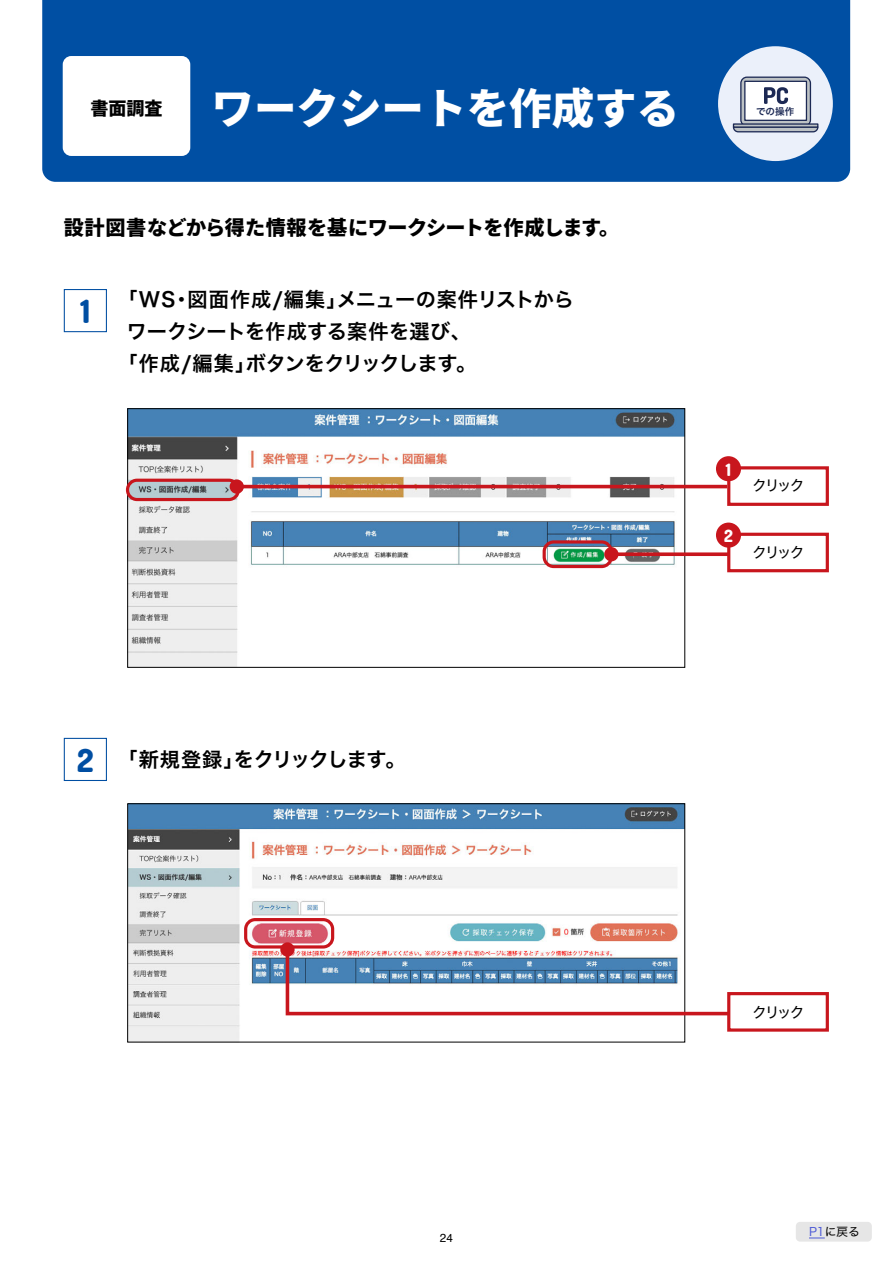
<style>
.page{position:relative;width:893px;height:1263px;background:#fff}
.page>*{position:absolute;margin:0;border:0;box-sizing:border-box;transform-origin:0 0}
.t1{font:900 42.45px "Noto Sans JP";color:#fff}
.t2{font:31.95px "Dosis";color:#004ea2}
.t3{font:20.25px "Hiragino Sans W6";letter-spacing:-.02em;color:#000}
.t4{font:900 20.25px "Noto Sans JP";letter-spacing:-.015em;color:#000}
.t5{font:20.25px "Hiragino Sans W6";letter-spacing:.015em;color:#000}
.t6{font:20.25px "Hiragino Sans W6";letter-spacing:-.05em;color:#000}
.t7{font:20.25px "Hiragino Sans W6";letter-spacing:-.07em;color:#000}
.t8{font:900 18px "Noto Sans JP";color:#000}
.t9{font:16.95px "Dosis";color:#fff}
.t10{font:14.85px "Hiragino Sans W4";letter-spacing:-.16em;color:#000}
.t11{font:11.7px "Hiragino Sans W4";color:#000}
.t12{font:11.7px "Helvetica";color:#000}
.t13{font:9.6px "Hiragino Sans W6";color:#1c2954}
.s1{color:#4f5cd6}
</style>
<div class="page">
<img style="left:129px;top:410px;width:554px;height:255px">
<div style="left:127px;top:408px;width:558px;height:259px;border:1px solid #000"></div>
<img style="left:129px;top:805px;width:554px;height:235px">
<div style="left:127px;top:803px;width:558px;height:239px;border:1px solid #000"></div>
<div style="left:42px;top:0;width:808px;height:182px;background:#004fa3"></div>
<div style="left:718px;top:46px;width:115px;height:115px;background:#ebf0fa;border-radius:50%"></div>
<svg style="left:741px;top:77px;width:69px;height:49px"></svg>
<div style="left:740px;top:77px;width:71px;height:50px;border:1px solid #1c2954;border-radius:6px"></div>
<div style="left:744px;top:81px;width:63px;height:40px;background:#fff;border:1px solid #1c2954"></div>
<svg style="left:732px;top:126px;width:87px;height:7px"></svg>
<svg style="left:733px;top:123px;width:85px;height:5px"></svg>
<svg style="left:764px;top:87px;width:24px;height:17px"></svg>
<div style="left:63px;top:56px;width:127px;height:100px;background:#fff;border-radius:9px"></div>
<div style="left:796px;top:1222px;width:76px;height:19px;background:#e6e6e6;border-radius:4px"></div>
<svg style="left:809px;top:1238px;width:16px;height:1px"></svg>
<div style="left:64px;top:289px;width:43px;height:43px;border:1px solid #004ea2"></div>
<div style="left:64px;top:738px;width:43px;height:43px;border:1px solid #004ea2"></div>
<div style="left:727px;top:466px;width:102px;height:40px;border:3px solid #c8161d"></div>
<div style="left:727px;top:533px;width:102px;height:39px;border:3px solid #c8161d"></div>
<div style="left:727px;top:992px;width:102px;height:40px;border:3px solid #c8161d"></div>
<div style="left:543px;top:540px;width:70px;height:28px;border:3px solid #c8161d;border-radius:10px"></div>
<div style="left:126px;top:479px;width:114px;height:22px;border:3px solid #c8161d;border-radius:10px"></div>
<div style="left:244px;top:918px;width:90px;height:30px;border:3px solid #c8161d;border-radius:10px"></div>
<div style="left:716px;top:456px;width:25px;height:25px;background:#c8161d;border-radius:50%"></div>
<div style="left:716px;top:523px;width:25px;height:25px;background:#c8161d;border-radius:50%"></div>
<svg style="left:619px;top:552px;width:109px;height:4px"></svg>
<div style="left:604px;top:547px;width:15px;height:14px;background:#c8161d;border-radius:50%"></div>
<svg style="left:284px;top:946px;width:448px;height:71px"></svg>
<div style="left:280px;top:942px;width:15px;height:15px;background:#c8161d;border-radius:50%"></div>
<hr style="left:237px;top:485px;width:490px;height:3px;background:#c8161d">
<div style="left:230px;top:479px;width:14px;height:15px;background:#c8161d;border-radius:50%"></div>
<p class="t8" style="left:90px;top:98px;width:74px">書面調査</p>
<h1 class="t1" style="left:212px;top:84px;width:469px">ワークシートを作成する</h1>
<p class="t4" style="left:64px;top:216px;width:557px">設計図書などから得た情報を基にワークシートを作成します。</p>
<h2 class="t2" style="left:80px;top:289px;width:11px">1</h2>
<p class="t3" style="left:188px;top:281px;width:160px">図面作成/編集」</p>
<p class="t3" style="left:337px;top:281px;width:239px">メニューの案件リストから</p>
<p class="t3" style="left:117px;top:281px;width:60px">「WS</p>
<p class="t5" style="left:127px;top:313px;width:346px">ワークシートを作成する案件を選び、</p>
<p class="t6" style="left:246px;top:345px;width:232px">ボタンをクリックします。</p>
<p class="t3" style="left:171px;top:281px;width:22px">・</p>
<p class="t3" style="left:117px;top:345px;width:139px">「作成/編集」</p>
<p class="t13" style="left:756px;top:103px;width:40px">での操作</p>
<p class="t9" style="left:726px;top:458px;width:7px">1</p>
<p class="t9" style="left:724px;top:524px;width:10px">2</p>
<p class="t10" style="left:752px;top:472px;width:54px">クリック</p>
<p class="t10" style="left:752px;top:539px;width:54px">クリック</p>
<h2 class="t2" style="left:77px;top:738px;width:18px">2</h2>
<p class="t3" style="left:117px;top:741px;width:128px">「新規登録」</p>
<p class="t7" style="left:234px;top:741px;width:173px">をクリックします。</p>
<p class="t12" style="left:440px;top:1228px;width:15px">24</p>
<p class="t10" style="left:752px;top:999px;width:54px">クリック</p>
<p class="t11" style="left:809px;top:1221px;width:52px"><span class="s1">P1</span>に戻る</p>
</div>
